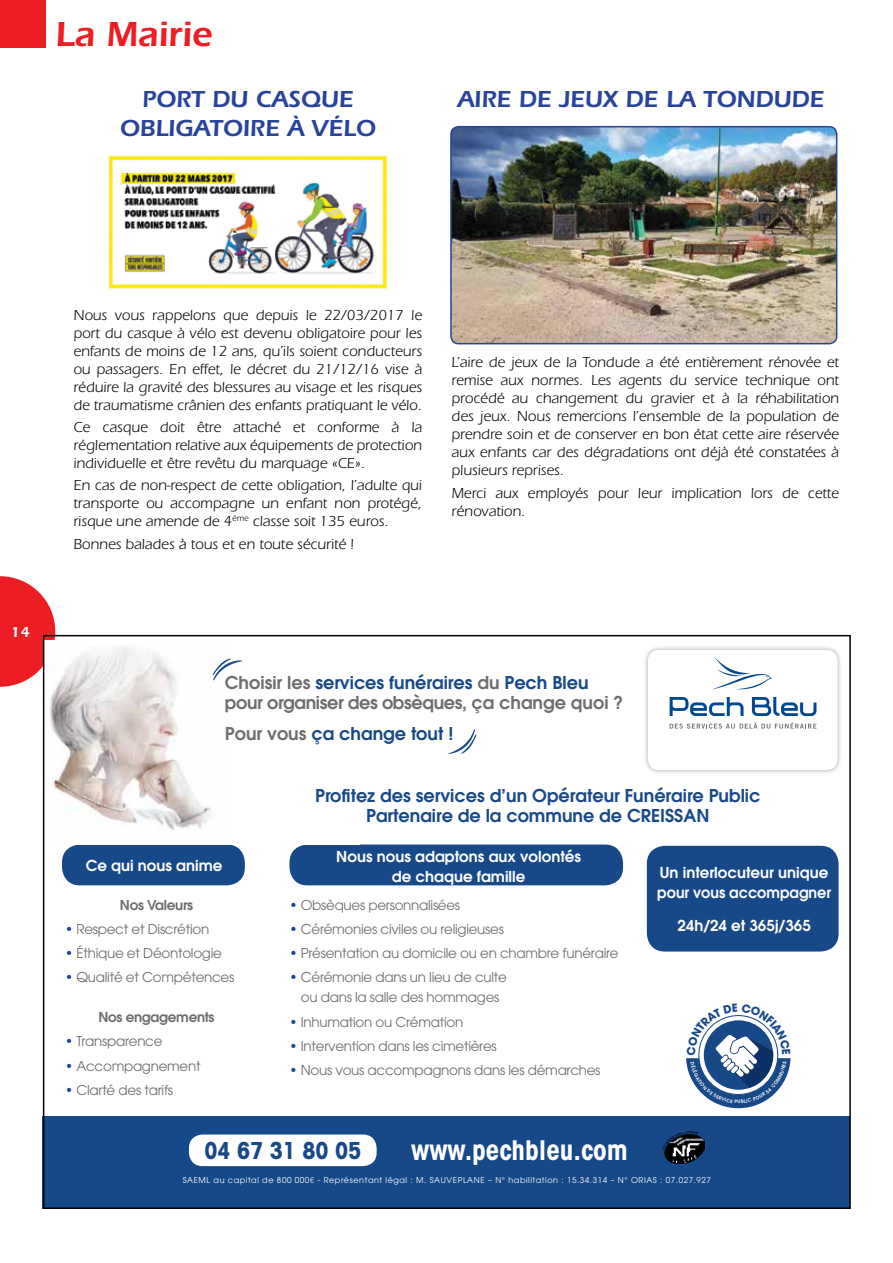
<style>
.page{position:relative;width:893px;height:1263px;background:#fff}
.page>*{position:absolute;margin:0;border:0;box-sizing:border-box;transform-origin:0 0}
.t1{font:600 36px "Itc Eras";color:#ed1d24}
.t2{font:700 condensed 27.3px "Avant Garde";color:#fff}
.t3{font:600 24px "Itc Eras";color:#28449a}
.t4{font:700 condensed 23.55px "Avant Garde";color:#174888}
.t5{font:600 17.55px/20px "Avant Garde";color:#174888;text-align:center}
.t6{font:600 17.55px/20px "Avant Garde";color:#6d6e71}
.t7{font:15px/18px "Itc Eras";color:#000;text-align:justify}
.t8{font:600 15px/20px "Avant Garde";color:#fff;text-align:center}
.t9{font:600 15px "Itc Eras";color:#fff}
.t10{font:13.5px/20px "Avant Garde";letter-spacing:-.02em;color:#6d6e71;text-align:center}
.t11{font:600 13.5px "Avant Garde";letter-spacing:-.02em;color:#6d6e71}
.t12{font:8.1px "Avant Garde";letter-spacing:.07em;color:#fff}
.s1{color:#174888}
.s2{color:#6d6e71}
.s3{font-weight:600;color:#174888}
.s4{font-family:"Helvetica";font-weight:300}
</style>
<div class="page">
<div style="left:0;top:0;width:46px;height:48px;background:#ed1d24"></div>
<svg style="left:0;top:576px;width:55px;height:111px"></svg>
<div style="left:62px;top:844px;width:183px;height:41px;background:#174888;border-radius:18px"></div>
<div style="left:289px;top:844px;width:334px;height:41px;background:#174888;border-radius:18px"></div>
<div style="left:647px;top:846px;width:192px;height:105px;background:#174888;border-radius:18px"></div>
<img style="left:46px;top:640px;width:165px;height:190px">
<svg style="left:212px;top:658px;width:31px;height:23px"></svg>
<svg style="left:448px;top:729px;width:29px;height:25px"></svg>
<div style="left:643px;top:645px;width:200px;height:130px;background:#000;opacity:.36"></div>
<div style="left:648px;top:650px;width:189px;height:120px;background:#fff;border-radius:11px"></div>
<svg style="left:712px;top:656px;width:60px;height:34px"></svg>
<svg style="left:670px;top:722px;width:146px;height:7px"></svg>
<svg style="left:670px;top:697px;width:73px;height:19px"></svg>
<svg style="left:752px;top:697px;width:64px;height:19px"></svg>
<div style="left:42px;top:1116px;width:808px;height:93px;background:#174888"></div>
<img style="left:663px;top:1132px;width:42px;height:31px">
<div style="left:189px;top:1134px;width:188px;height:32px;background:#fff;border-radius:14px"></div>
<img style="left:108px;top:154px;width:280px;height:136px">
<img style="left:451px;top:127px;width:386px;height:217px">
<div style="left:450px;top:126px;width:387px;height:218px;border:2px solid #28449a;border-radius:8px"></div>
<svg style="left:686px;top:1015px;width:104px;height:93px"></svg>
<h1 class="t1" style="left:55px;top:14px;width:158px">LA MAIRIE</h1>
<h3 class="t3" style="left:142px;top:85px;width:131px">PORT DU CASQUE</h3>
<h3 class="t3" style="left:120px;top:114px;width:15px">OBLI</h3>
<h3 class="t3" style="left:175px;top:114px;width:34px">GATOI</h3>
<h3 class="t3" style="left:250px;top:114px;width:110px">RE À VÉLO</h3>
<h3 class="t3" style="left:458px;top:85px;width:366px">AIRE DE JEUX DE LA TONDUDE</h3>
<p class="t9" style="left:11px;top:623px;width:20px">14</p>
<p class="t7" style="left:73px;top:306px;width:350px">Nous vous rappelons que depuis le 22/03/2017 le port du casque à vélo est devenu obligatoire pour les enfants de moins de 12 ans, qu’ils soient conducteurs ou passagers. En effet, le décret du 21/12/16 vise à réduire la gravité des blessures au visage et les risques de traumatisme crânien des enfants pratiquant le vélo.</p>
<p class="t7" style="left:73px;top:418px;width:350px">Ce casque doit être attaché et conforme à la réglementation relative aux équipements de protection individuelle et être revêtu du marquage «CE».</p>
<p class="t7" style="left:73px;top:477px;width:350px">En cas de non-respect de cette obligation, l’adulte qui transporte ou accompagne un enfant non protégé, risque une amende de 4<sup>éme</sup> classe soit 135 euros.</p>
<p class="t7" style="left:73px;top:535px;width:282px">Bonnes balades à tous et en toute sécurité !</p>
<p class="t7" style="left:452px;top:354px;width:389px">L’aire de jeux de la Tondude a été entièrement rénovée et remise aux normes. Les agents du service technique ont procédé au changement du gravier et à la réhabilitation des jeux. Nous remercions l’ensemble de la population de prendre soin et de conserver en bon état cette aire réservée aux enfants car des dégradations ont déjà été constatées à plusieurs reprises.</p>
<p class="t7" style="left:452px;top:484px;width:389px">Merci aux employés pour leur implication lors de cette rénovation.</p>
<p class="t6" style="left:225px;top:672px;width:400px">Choisir les <span class="s1">services funéraires</span> du <span class="s1">Pech Bleu </span>pour organiser des obsèques, ça change quoi ?</p>
<p class="t5" style="left:225px;top:723px;width:230px"><span class="s2">Pour vous</span> ça change tout !</p>
<p class="t5" style="left:315px;top:785px;width:447px">Profitez des services d’un Opérateur Funéraire Public<br>Partenaire de la commune de CREISSAN</p>
<p class="t8" style="left:86px;top:855px;width:138px">Ce qui nous anime</p>
<p class="t8" style="left:336px;top:846px;width:246px">Nous nous adaptons aux volontés de chaque famille</p>
<p class="t11" style="left:120px;top:896px;width:75px">Nos Valeurs</p>
<p class="t10" style="left:65px;top:919px;width:146px"><span class="s3">•</span> Respect et Discrétion</p>
<p class="t10" style="left:65px;top:943px;width:158px"><span class="s3">•</span> Éthique et Déontologie</p>
<p class="t10" style="left:65px;top:967px;width:171px"><span class="s3">•</span> Qualité et Compétences</p>
<p class="t11" style="left:98px;top:1008px;width:118px">Nos engagements</p>
<p class="t10" style="left:65px;top:1031px;width:99px"><span class="s3">•</span> Transparence</p>
<p class="t10" style="left:65px;top:1056px;width:137px"><span class="s3">•</span> Accompagnement</p>
<p class="t10" style="left:65px;top:1080px;width:110px"><span class="s3">•</span> Clarté des tarifs</p>
<p class="t10" style="left:289px;top:894px;width:172px"><span class="s3">•</span> Obsèques personnalisées</p>
<p class="t10" style="left:289px;top:919px;width:216px"><span class="s3">•</span> Cérémonies civiles ou religieuses</p>
<p class="t10" style="left:289px;top:943px;width:331px"><span class="s3">•</span> Présentation au domicile ou en chambre funéraire</p>
<p class="t10" style="left:289px;top:967px;width:219px"><span class="s3">•</span> Cérémonie dans un lieu de culte ou dans la salle des hommages</p>
<p class="t10" style="left:289px;top:1011px;width:175px"><span class="s3">•</span> Inhumation ou Crémation</p>
<p class="t10" style="left:289px;top:1036px;width:209px"><span class="s3">•</span> Intervention dans les cimetières</p>
<p class="t10" style="left:289px;top:1060px;width:313px"><span class="s3">•</span> Nous vous accompagnons dans les démarches</p>
<h3 class="t4" style="left:204px;top:1135px;width:158px">04 67 31 80 05</h3>
<h2 class="t2" style="left:411px;top:1133px;width:218px">www.pechbleu.com</h2>
<p class="t8" style="left:657px;top:862px;width:175px;text-align:left">Un interlocuteur unique pour vous accompagner</p>
<p class="t8" style="left:677px;top:915px;width:135px">24h/24 et 365j/365</p>
<p class="t12" style="left:183px;top:1175px;width:530px">SAEML au capital de 800 000<span class="s4">€</span> - Représentant légal : M. SAUVEPLANE – N° habilitation : 15.34.314 – N° ORIAS : 07.027.927</p>
</div>
